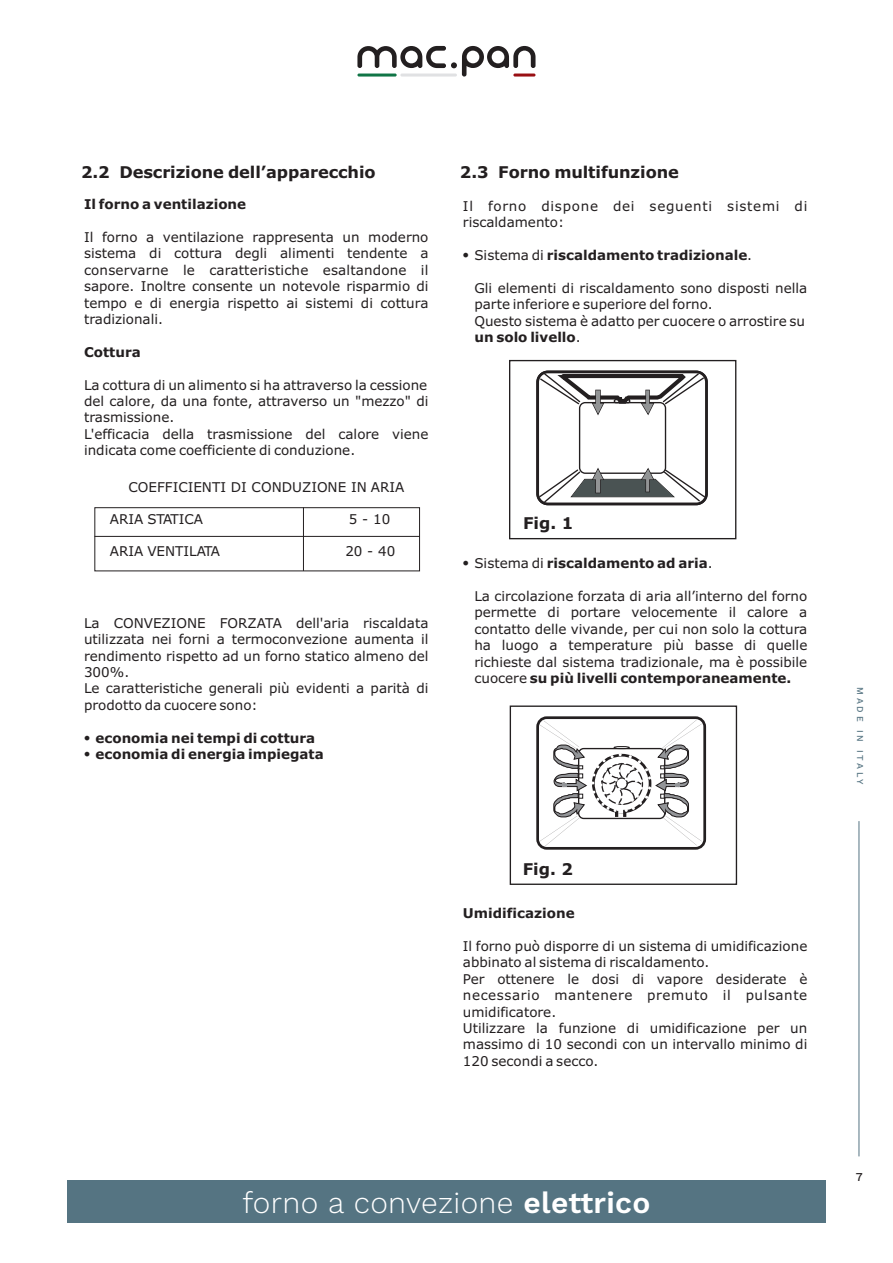
<style>
.page{position:relative;width:893px;height:1263px;background:#fff}
.page>*{position:absolute;margin:0;border:0;box-sizing:border-box;transform-origin:0 0}
.t1{font:300 30px "Work Sans";letter-spacing:.01em;color:#fff}
.t2{font:700 16.2px "Verdana";letter-spacing:-.005em;color:#231f20}
.t3{font:13.5px/16.4px "Verdana";color:#231f20}
.t4{font:700 13.5px/16.4px "Verdana";color:#231f20}
.t5{font:13.5px/16.4px "Verdana";letter-spacing:.055em;color:#231f20}
.t6{font:500 12px "Work Sans";color:#231f20}
.t7{font:500 9px "Work Sans";letter-spacing:.3em;color:#557482}
.s1{font-weight:400}
.s2{font-weight:700}
.s3{font-weight:600}
</style>
<div class="page">
<div style="left:67px;top:1180px;width:759px;height:42px;background:#557482"></div>
<hr style="left:859px;top:821px;width:1px;height:335px;background:#557482">
<div style="left:509px;top:360px;width:227px;height:179px;border:1px solid #231f20"></div>
<div style="left:536px;top:371px;width:172px;height:134px;border:3px solid #231f20;border-radius:10px"></div>
<svg style="left:538px;top:372px;width:168px;height:132px"></svg>
<div style="left:510px;top:705px;width:227px;height:180px;border:1px solid #231f20"></div>
<div style="left:536px;top:716px;width:170px;height:134px;border:3px solid #231f20;border-radius:9px"></div>
<svg style="left:540px;top:720px;width:162px;height:126px"></svg>
<hr style="left:303px;top:507px;width:1px;height:64px;background:#231f20">
<hr style="left:94px;top:536px;width:326px;height:1px;background:#231f20">
<div style="left:95px;top:507px;width:325px;height:64px;border:1px solid #231f20"></div>
<svg style="left:357px;top:46px;width:178px;height:31px"></svg>
<hr style="left:513px;top:74px;width:22px;height:3px;background:#990f13;border-radius:2px">
<hr style="left:400px;top:74px;width:57px;height:3px;background:#e0e1e3;border-radius:2px">
<hr style="left:357px;top:74px;width:40px;height:3px;background:#107546;border-radius:2px">
<p class="t2" style="left:81px;top:162px;width:296px">2.2 Descrizione dell’apparecchio</p>
<p class="t4" style="left:84px;top:196px;width:164px">Il forno a ventilazione</p>
<p class="t3" style="left:84px;top:230px;width:346px;text-align:justify">Il forno a ventilazione rappresenta un moderno sistema di cottura degli alimenti tendente a conservarne le caratteristiche esaltandone il sapore. Inoltre consente un notevole risparmio di tempo e di energia rispetto ai sistemi di cottura tradizionali.</p>
<p class="t4" style="left:84px;top:343px;width:58px">Cottura</p>
<p class="t3" style="left:84px;top:377px;width:346px">La cottura di un alimento si ha attraverso la cessione del calore, da una fonte, attraverso un "mezzo" di trasmissione.<br>L'efficacia della trasmissione del calore viene indicata come coefficiente di conduzione.</p>
<p class="t3" style="left:129px;top:478px;width:277px">COEFFICIENTI DI CONDUZIONE IN ARIA</p>
<p class="t3" style="left:110px;top:510px;width:95px">ARIA STATICA</p>
<p class="t3" style="left:349px;top:510px;width:43px">5-10</p>
<p class="t3" style="left:110px;top:543px;width:112px">ARIA VENTILATA</p>
<p class="t3" style="left:345px;top:543px;width:51px">20 - 40</p>
<p class="t3" style="left:84px;top:614px;width:346px">La CONVEZIONE FORZATA dell'aria riscaldata utilizzata nei forni a termoconvezione aumenta il rendimento rispetto ad un forno statico almeno del 300%.<br>Le caratteristiche generali più evidenti a parità di prodotto da cuocere sono:</p>
<p class="t4" style="left:96px;top:729px;width:230px">economia nei tempi di cottura economia di energia impiegata</p>
<p class="t2" style="left:460px;top:162px;width:220px">2.3 Forno multifunzione</p>
<p class="t5" style="left:463px;top:199px;width:346px">Il forno dispone dei seguenti sistemi di riscaldamento:</p>
<p class="t4" style="left:474px;top:247px;width:279px"><span class="s1">Sistema di</span> riscaldamento tradizionale<span class="s1">.</span></p>
<p class="t3" style="left:474px;top:281px;width:334px">Gli elementi di riscaldamento sono disposti nella parte inferiore e superiore del forno.<br>Questo sistema è adatto per cuocere o arrostire su <span class="s2">un solo livello</span>.</p>
<p class="t2" style="left:523px;top:513px;width:52px">Fig. 1</p>
<p class="t4" style="left:474px;top:555px;width:240px"><span class="s1">Sistema di</span> riscaldamento ad aria<span class="s1">.</span></p>
<p class="t3" style="left:474px;top:589px;width:334px;text-align:justify">La circolazione forzata di aria all’interno del forno permette di portare velocemente il calore a contatto delle vivande, per cui non solo la cottura ha luogo a temperature più basse di quelle richieste dal sistema tradizionale, ma è possibile cuocere <span class="s2">su più livelli contemporaneamente.</span></p>
<p class="t2" style="left:523px;top:858px;width:52px">Fig. 2</p>
<p class="t4" style="left:463px;top:904px;width:113px">Umidificazione</p>
<p class="t3" style="left:463px;top:939px;width:346px">Il forno può disporre di un sistema di umidificazione abbinato al sistema di riscaldamento.<br>Per ottenere le dosi di vapore desiderate è necessario mantenere premuto il pulsante umidificatore.<br>Utilizzare la funzione di umidificazione per un massimo di 10 secondi con un intervallo minimo di 120 secondi a secco.</p>
<h1 class="t1" style="left:243px;top:1180px;width:409px">forno a convezione <span class="s3">elettrico</span></h1>
<p class="t7" style="left:867px;top:687px;width:98px;rotate:90deg">MADE IN ITALY</p>
<p class="t6" style="left:856px;top:1168px;width:8px">7</p>
</div>
